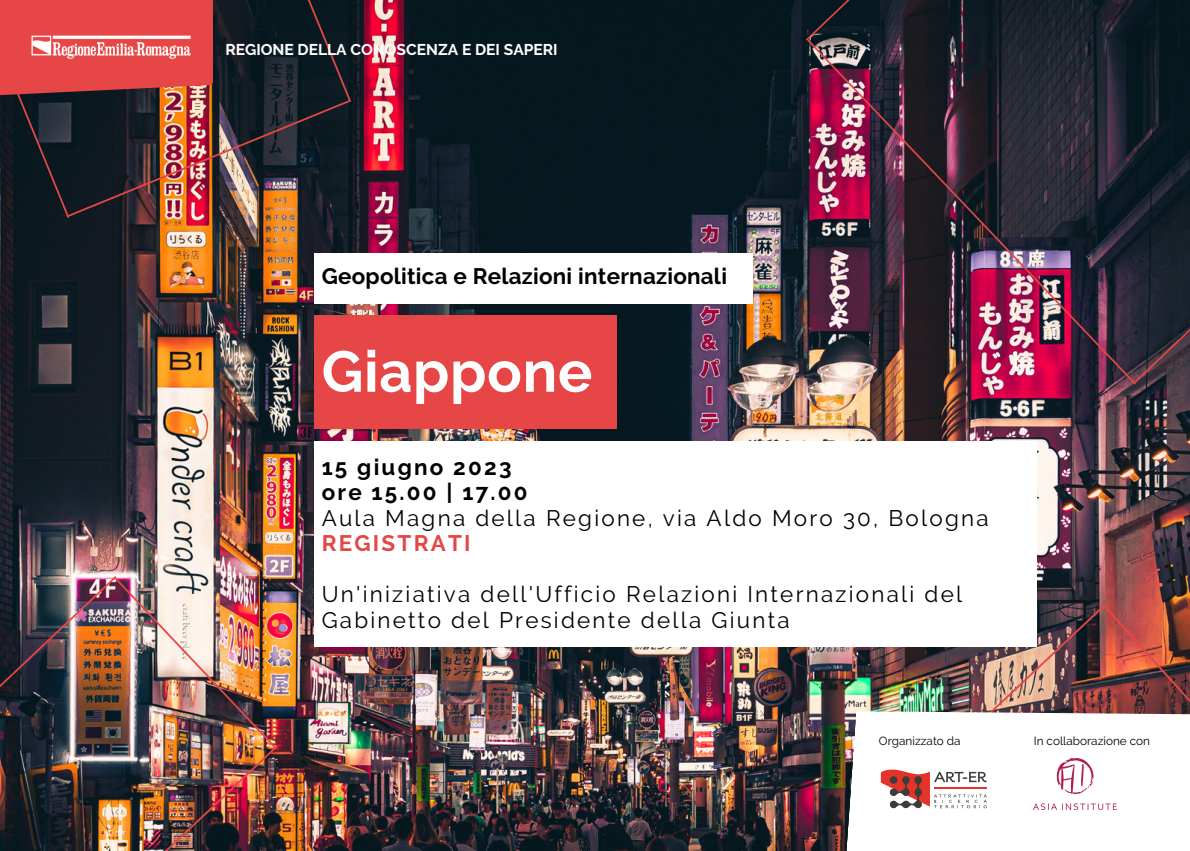
<style>
.page{position:relative;width:1190px;height:851px;background:#fff}
.page>*{position:absolute;margin:0;border:0;box-sizing:border-box;transform-origin:0 0}
.t1{font:700 57.4px "Raleway";letter-spacing:.01em;color:#fff}
.t2{font:22.4px/25.4px "Raleway";letter-spacing:.1em;color:#000}
.t3{font:700 22.4px "Raleway";letter-spacing:.01em;color:#000}
.t4{font:700 22.4px/25.4px "Raleway";letter-spacing:.1em;color:#000}
.t5{font:700 22.4px "Raleway";letter-spacing:.1em;color:#e64646}
.t6{font:700 15.6px "Raleway";color:#fff}
.t7{font:11.8px "Raleway";color:#000}
</style>
<div class="page">
<img style="left:0;top:0;width:1190px;height:850px">
<img style="left:883px;top:603px;width:218px;height:108px">
<img style="left:1101px;top:602px;width:89px;height:109px">
<img style="left:0;top:574px;width:279px;height:276px">
<img style="left:806px;top:42px;width:332px;height:344px">
<svg style="left:804px;top:0;width:348px;height:42px"></svg>
<svg style="left:1133px;top:52px;width:57px;height:332px"></svg>
<img style="left:0;top:0;width:353px;height:220px">
<div style="left:32px;top:0;width:181px;height:83px;background:#e64646"></div>
<img style="left:15px;top:25px;width:176px;height:55px">
<div style="left:315px;top:253px;width:437px;height:50px;background:#fff"></div>
<div style="left:315px;top:315px;width:302px;height:113px;background:#e64646"></div>
<div style="left:315px;top:441px;width:722px;height:205px;background:#fff"></div>
<svg style="left:839px;top:712px;width:351px;height:138px"></svg>
<svg style="left:881px;top:769px;width:106px;height:39px"></svg>
<img style="left:1034px;top:758px;width:82px;height:51px">
<p class="t6" style="left:225px;top:40px;width:334px">REGIONE DELLA CONOSCENZA E DEI SAPERI</p>
<p class="t3" style="left:322px;top:263px;width:407px">Geopolitica e Relazioni internazionali</p>
<h1 class="t1" style="left:322px;top:338px;width:272px">Giappone</h1>
<p class="t4" style="left:322px;top:454px;width:207px">15 giugno 2023 ore 15.00 | 17.00</p>
<p class="t2" style="left:322px;top:505px;width:668px">Aula Magna della Regione, via Aldo Moro 30, Bologna</p>
<p class="t5" style="left:322px;top:530px;width:150px">REGISTRATI</p>
<p class="t2" style="left:322px;top:581px;width:642px">Un'iniziativa dell'Ufficio Relazioni Internazionali del<br>Gabinetto del Presidente della Giunta</p>
<p class="t7" style="left:879px;top:733px;width:83px">Organizzato da</p>
<p class="t7" style="left:1034px;top:733px;width:118px">In collaborazione con</p>
</div>
